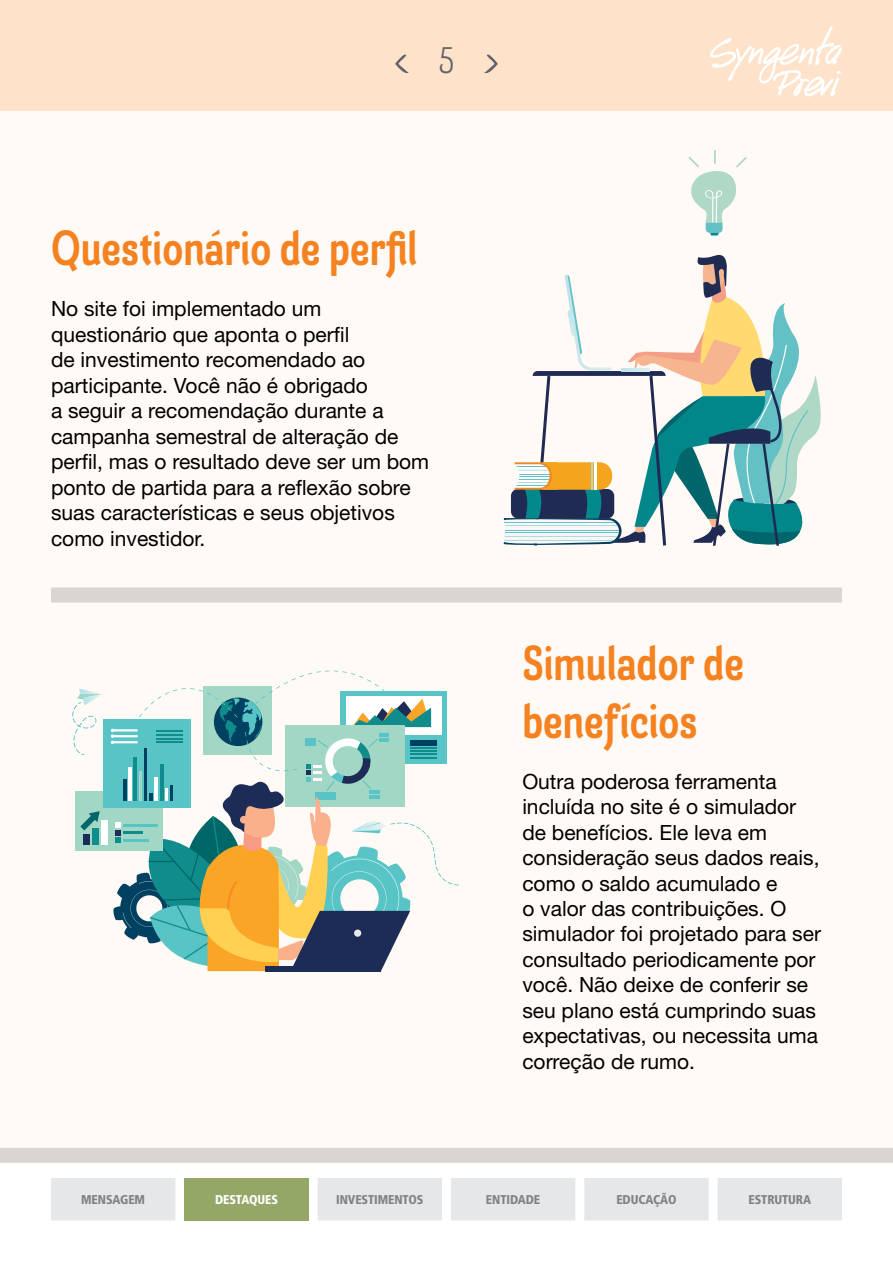
<style>
.page{position:relative;width:893px;height:1263px;background:#fff}
.page>*{position:absolute;margin:0;border:0;box-sizing:border-box;transform-origin:0 0}
.t1{font:48px/57.6px "Barcis Con Dem";color:#f58220}
.t2{font:35.85px "Barcis Con Boo";color:#626469}
.t3{font:21px/25.5px "Helvetica Neue";color:#000}
.t4{font:900 condensed 12.75px "Frutiger";letter-spacing:-.01em;color:#808285}
.t5{font:900 condensed 12.75px "Frutiger";letter-spacing:-.01em;color:#fff}
</style>
<div class="page">
<div style="left:0;top:111px;width:893px;height:1052px;background:#fffaf6"></div>
<div style="left:0;top:0;width:893px;height:111px;background:#fee2c9"></div>
<div style="left:0;top:1148px;width:893px;height:15px;background:#d9d5d2"></div>
<svg style="left:710px;top:26px;width:132px;height:70px"></svg>
<div style="left:51px;top:1178px;width:791px;height:42px;background:#e6e7e8"></div>
<div style="left:184px;top:1178px;width:125px;height:42px;background:#94a767"></div>
<svg style="left:395px;top:55px;width:14px;height:18px"></svg>
<svg style="left:484px;top:55px;width:14px;height:18px"></svg>
<div style="left:51px;top:587px;width:791px;height:15px;background:#d9d5d2"></div>
<svg style="left:72px;top:688px;width:30px;height:67px"></svg>
<div style="left:75px;top:791px;width:87px;height:60px;background:#a2d7c5"></div>
<div style="left:103px;top:719px;width:88px;height:89px;background:#58c4c5"></div>
<svg style="left:80px;top:811px;width:20px;height:19px"></svg>
<div style="left:84px;top:834px;width:6px;height:11px;background:#1c2c57"></div>
<div style="left:93px;top:828px;width:6px;height:17px;background:#118c8c"></div>
<div style="left:101px;top:821px;width:7px;height:24px;background:#fff"></div>
<svg style="left:111px;top:671px;width:348px;height:301px"></svg>
<svg style="left:688px;top:150px;width:59px;height:86px"></svg>
<svg style="left:504px;top:254px;width:317px;height:292px"></svg>
<h2 class="t2" style="left:439px;top:40px;width:17px">5</h2>
<h1 class="t1" style="left:51px;top:220px;width:368px">Questionário de perfil</h1>
<p class="t3" style="left:51px;top:296px;width:380px">No site foi implementado um questionário que aponta o perfil<br>de investimento recomendado ao participante. Você não é obrigado<br>a seguir a recomendação durante a campanha semestral de alteração de perfil, mas o resultado deve ser um bom ponto de partida para a reflexão sobre suas características e seus objetivos como investidor.</p>
<h1 class="t1" style="left:522px;top:635px;width:223px">Simulador de benefícios</h1>
<p class="t3" style="left:522px;top:768px;width:300px">Outra poderosa ferramenta incluída no site é o simulador de benefícios. Ele leva em consideração seus dados reais, como o saldo acumulado e<br>o valor das contribuições. O simulador foi projetado para ser consultado periodicamente por você. Não deixe de conferir se seu plano está cumprindo suas expectativas, ou necessita uma correção de rumo.</p>
<p class="t4" style="left:81px;top:1192px;width:65px">MENSAGEM</p>
<p class="t5" style="left:215px;top:1192px;width:64px">DESTAQUES</p>
<p class="t4" style="left:336px;top:1192px;width:89px">INVESTIMENTOS</p>
<p class="t4" style="left:486px;top:1192px;width:56px">ENTIDADE</p>
<p class="t4" style="left:616px;top:1192px;width:62px">EDUCAÇÃO</p>
<p class="t4" style="left:748px;top:1192px;width:64px">ESTRUTURA</p>
</div>
